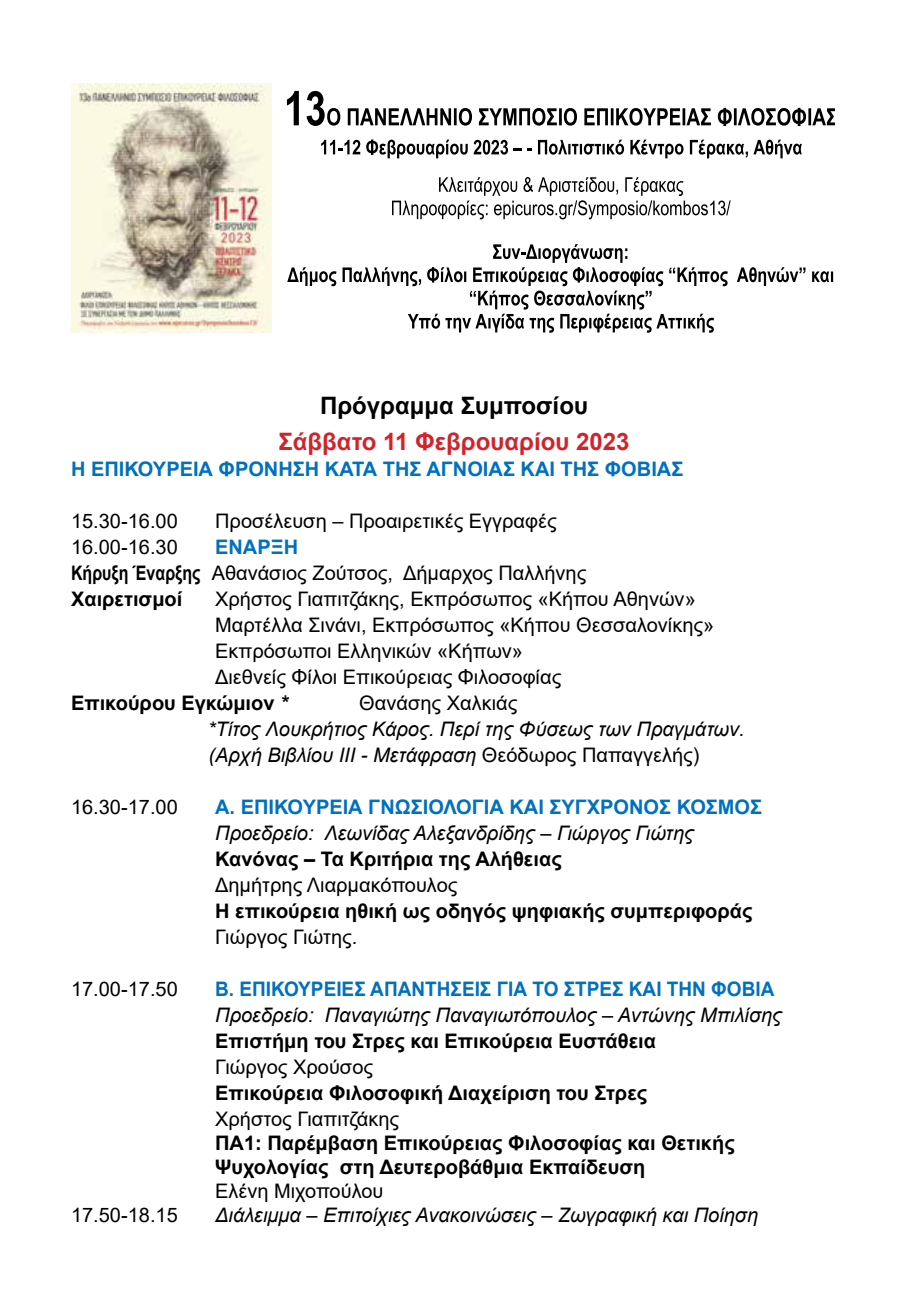
<style>
.page{position:relative;width:908px;height:1304px;background:#fff}
.page>*{position:absolute;margin:0;border:0;box-sizing:border-box;transform-origin:0 0}
.t1{font:700 24px "Arial";color:#d2232a}
.t2{font:700 24px "Arial";color:#000}
.t3{font:20px/26px "Arial";color:#000}
.t4{font:700 20px/24px "Arial";color:#000}
.t5{font:italic 20px/26px "Arial";color:#000}
.t6{font:700 20px "Arial";color:#0070c0}
.t7{font:700 20px "Arial";color:#0070c0;scale:.95 1}
.s1{font-weight:700;color:#0070c0}
.s2{font-weight:700}
.s3{font-style:italic}
.s4{font-style:normal}
</style>
<div class="page">
<img style="left:71px;top:83px;width:200px;height:250px">
<svg style="left:287px;top:91px;width:547px;height:35px"></svg>
<svg style="left:321px;top:140px;width:210px;height:18px"></svg>
<svg style="left:538px;top:140px;width:263px;height:18px"></svg>
<svg style="left:392px;top:177px;width:338px;height:42px"></svg>
<svg style="left:287px;top:244px;width:545px;height:89px"></svg>
<p class="t2" style="left:320px;top:389px;width:269px">Πρόγραμμα Συμποσίου</p>
<p class="t1" style="left:278px;top:425px;width:352px">Σάββατο 11 Φεβρουαρίου 2023</p>
<p class="t6" style="left:71px;top:455px;width:613px">Η ΕΠΙΚΟΥΡΕΙΑ ΦΡΟΝΗΣΗ ΚΑΤΑ ΤΗΣ ΑΓΝΟΙΑΣ ΚΑΙ ΤΗΣ ΦΟΒΙΑΣ</p>
<p class="t3" style="left:71px;top:508px;width:108px">15.30-16.00</p>
<p class="t3" style="left:215px;top:508px;width:343px">Προσέλευση – Προαιρετικές Εγγραφές</p>
<p class="t3" style="left:71px;top:534px;width:108px">16.00-16.30</p>
<p class="t3" style="left:71px;top:534px;width:516px;text-indent:144px"><span class="s1">ΕΝΑΡΞΗ<br></span><span class="s2">Κήρυξη Έναρξης</span> Αθανάσιος Ζούτσος, Δήμαρχος Παλλήνης<br><span class="s2">Χαιρετισμοί</span></p>
<p class="t3" style="left:215px;top:586px;width:482px">Χρήστος Γιαπιτζάκης, Eκπρόσωπος «Κήπου Αθηνών»</p>
<p class="t3" style="left:215px;top:612px;width:500px">Μαρτέλλα Σινάνι, Eκπρόσωπος «Κήπου Θεσσαλονίκης»</p>
<p class="t3" style="left:215px;top:638px;width:309px">Εκπρόσωποι Ελληνικών «Κήπων»</p>
<p class="t3" style="left:215px;top:664px;width:347px">Διεθνείς Φίλοι Επικούρειας Φιλοσοφίας</p>
<p class="t4" style="left:71px;top:691px;width:218px">Επικούρου Εγκώμιον <span class="s3">*</span></p>
<p class="t3" style="left:359px;top:690px;width:159px">Θανάσης Χαλκιάς</p>
<p class="t5" style="left:208px;top:716px;width:538px">*Τίτος Λουκρήτιος Κάρος. Περί της Φύσεως των Πραγμάτων. (Αρχή Βιβλίου ΙΙΙ - Μετάφραση <span class="s4">Θεόδωρος Παπαγγελής)</span></p>
<p class="t3" style="left:71px;top:794px;width:108px">16.30-17.00</p>
<p class="t6" style="left:215px;top:793px;width:548px">Α. ΕΠΙΚΟΥΡΕΙΑ ΓΝΩΣΙΟΛΟΓΙΑ ΚΑΙ ΣΥΓΧΡΟΝΟΣ ΚΟΣΜΟΣ</p>
<p class="t5" style="left:215px;top:820px;width:480px">Προεδρείο: Λεωνίδας Αλεξανδρίδης – Γιώργος Γιώτης</p>
<p class="t4" style="left:215px;top:847px;width:348px">Κανόνας – Τα Κριτήρια της Αλήθειας</p>
<p class="t3" style="left:215px;top:872px;width:244px">Δημήτρης Λιαρμακόπουλος</p>
<p class="t4" style="left:215px;top:899px;width:538px">Η επικούρεια ηθική ως οδηγός ψηφιακής συμπεριφοράς</p>
<p class="t3" style="left:215px;top:924px;width:144px">Γιώργος Γιώτης.</p>
<p class="t3" style="left:71px;top:976px;width:108px">17.00-17.50</p>
<p class="t7" style="left:215px;top:975px;width:590px">Β. ΕΠΙΚΟΥΡΕΙΕΣ ΑΠΑΝΤΗΣΕΙΣ ΓΙΑ ΤΟ ΣΤΡΕΣ ΚΑΙ ΤΗΝ ΦΟΒΙΑ</p>
<p class="t5" style="left:215px;top:1002px;width:568px">Προεδρείο: Παναγιώτης Παναγιωτόπουλος – Αντώνης Μπιλίσης</p>
<p class="t4" style="left:215px;top:1029px;width:442px">Επιστήμη του Στρες και Επικούρεια Ευστάθεια</p>
<p class="t3" style="left:215px;top:1054px;width:159px">Γιώργος Χρούσος</p>
<p class="t4" style="left:215px;top:1081px;width:433px">Επικούρεια Φιλοσοφική Διαχείριση του Στρες</p>
<p class="t3" style="left:215px;top:1106px;width:185px">Χρήστος Γιαπιτζάκης</p>
<p class="t4" style="left:215px;top:1131px;width:521px">ΠΑ1: Παρέμβαση Επικούρειας Φιλοσοφίας και Θετικής<br>Ψυχολογίας στη Δευτεροβάθμια Εκπαίδευση</p>
<p class="t3" style="left:215px;top:1178px;width:170px">Ελένη Μιχοπούλου</p>
<p class="t3" style="left:71px;top:1202px;width:108px">17.50-18.15</p>
<p class="t5" style="left:215px;top:1202px;width:544px">Διάλειμμα – Επιτοίχιες Ανακοινώσεις – Ζωγραφική και Ποίηση</p>
</div>
